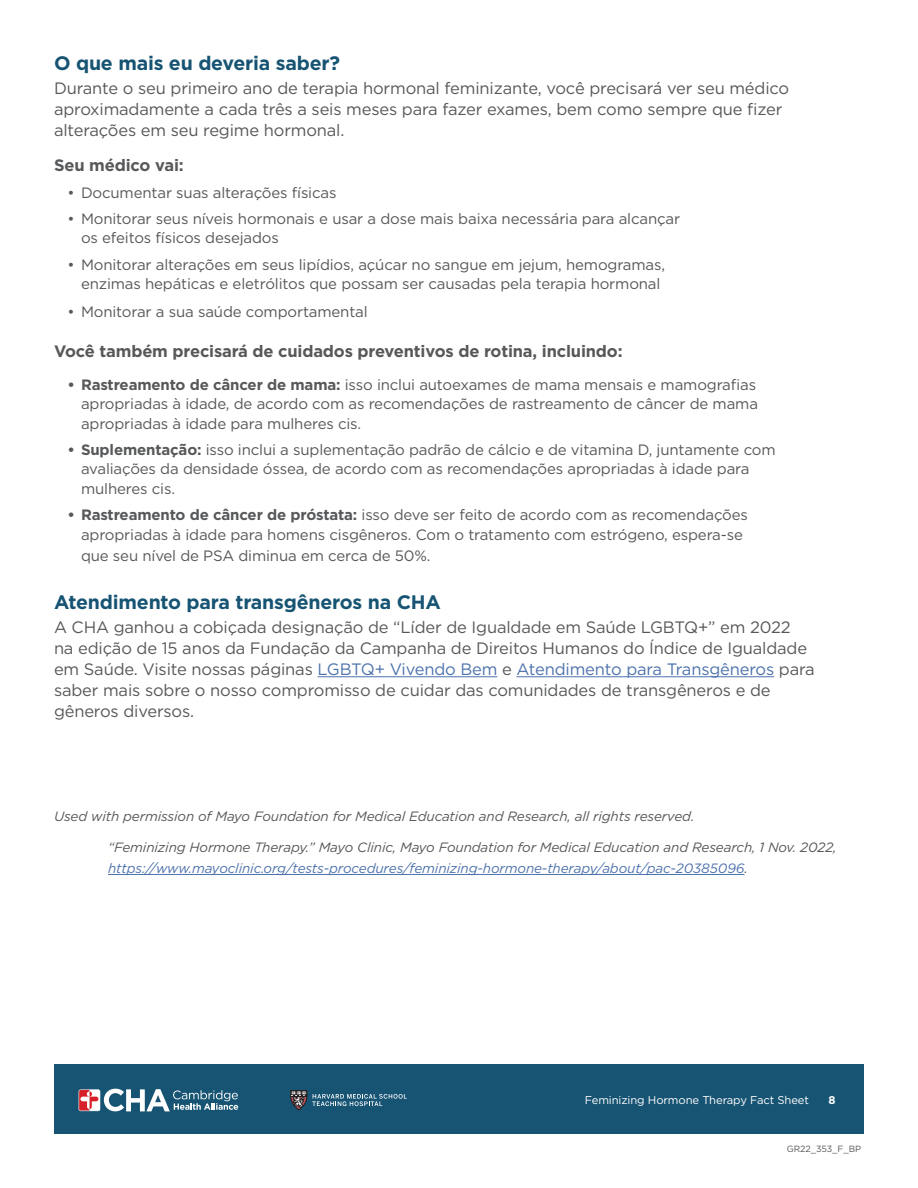
<style>
.page{position:relative;width:918px;height:1188px;background:#fff}
.page>*{position:absolute;margin:0;border:0;box-sizing:border-box;transform-origin:0 0}
.t1{font:700 19.5px "Gotham";letter-spacing:-.01em;color:#175473}
.t2{font:16.5px/21px "Gotham";letter-spacing:-.01em;color:#57585a}
.t3{font:700 16.5px "Gotham";letter-spacing:-.01em;color:#57585a}
.t4{font:15px/19.5px "Gotham";letter-spacing:-.01em;color:#57585a}
.t5{font:italic 13.5px/21px "Gotham";letter-spacing:-.01em;color:#57585a}
.t6{font:11.25px "Gotham";letter-spacing:-.01em;color:#fff}
.t7{font:700 11.25px "Gotham";color:#fff}
.t8{font:9px "Gotham";letter-spacing:-.01em;color:#57585a}
.s1{font-weight:700}
.s2{color:#4d72ac}
</style>
<div class="page">
<div style="left:54px;top:1065px;width:810px;height:69px;background:#175473"></div>
<svg style="left:79px;top:1089px;width:159px;height:22px"></svg>
<svg style="left:291px;top:1090px;width:116px;height:20px"></svg>
<hr style="left:318px;top:676px;width:179px;height:1px;background:#4d72ac">
<hr style="left:516px;top:676px;width:258px;height:1px;background:#4d72ac">
<hr style="left:108px;top:874px;width:636px;height:1px;background:#4d72ac">
<h1 class="t1" style="left:54px;top:50px;width:288px">O que mais eu deveria saber?</h1>
<p class="t2" style="left:54px;top:77px;width:737px">Durante o seu primeiro ano de terapia hormonal feminizante, você precisará ver seu médico aproximadamente a cada três a seis meses para fazer exames, bem como sempre que fizer alterações em seu regime hormonal.</p>
<p class="t3" style="left:54px;top:154px;width:131px">Seu médico vai:</p>
<p class="t4" style="left:68px;top:182px;width:271px">• Documentar suas alterações físicas</p>
<p class="t4" style="left:81px;top:208px;width:601px;text-indent:-14px">• Monitorar seus níveis hormonais e usar a dose mais baixa necessária para alcançar os efeitos físicos desejados</p>
<p class="t4" style="left:68px;top:254px;width:599px;text-align:center">• Monitorar alterações em seus lipídios, açúcar no sangue em jejum, hemogramas, enzimas hepáticas e eletrólitos que possam ser causadas pela terapia hormonal</p>
<p class="t4" style="left:68px;top:301px;width:302px">• Monitorar a sua saúde comportamental</p>
<p class="t3" style="left:54px;top:340px;width:570px">Você também precisará de cuidados preventivos de rotina, incluindo:</p>
<p class="t4" style="left:81px;top:374px;width:679px;text-indent:-14px"><span class="s1">• Rastreamento de câncer de mama:</span> isso inclui autoexames de mama mensais e mamografias apropriadas à idade, de acordo com as recomendações de rastreamento de câncer de mama apropriadas à idade para mulheres cis.</p>
<p class="t4" style="left:81px;top:439px;width:696px;text-indent:-14px"><span class="s1">• Suplementação:</span> isso inclui a suplementação padrão de cálcio e de vitamina D, juntamente com avaliações da densidade óssea, de acordo com as recomendações apropriadas à idade para mulheres cis.</p>
<p class="t4" style="left:68px;top:505px;width:682px;text-align:center"><span class="s1">• Rastreamento de câncer de próstata:</span> isso deve ser feito de acordo com as recomendações apropriadas à idade para homens cisgêneros. Com o tratamento com estrógeno, espera-se</p>
<p class="t4" style="left:81px;top:545px;width:351px">que seu nível de PSA diminua em cerca de 50%.</p>
<h1 class="t1" style="left:54px;top:589px;width:388px">Atendimento para transgêneros na CHA</h1>
<p class="t2" style="left:54px;top:616px;width:762px">A CHA ganhou a cobiçada designação de “Líder de Igualdade em Saúde LGBTQ+” em 2022<br>na edição de 15 anos da Fundação da Campanha de Direitos Humanos do Índice de Igualdade em Saúde. Visite nossas páginas <span class="s2">LGBTQ+ Vivendo Bem</span> e <span class="s2">Atendimento para Transgêneros</span> para saber mais sobre o nosso compromisso de cuidar das comunidades de transgêneros e de gêneros diversos.</p>
<p class="t5" style="left:54px;top:805px;width:642px">Used with permission of Mayo Foundation for Medical Education and Research, all rights reserved.</p>
<p class="t5" style="left:108px;top:837px;width:730px">“Feminizing Hormone Therapy.” Mayo Clinic, Mayo Foundation for Medical Education and Research, 1 Nov. 2022, <span class="s2">https://www.mayoclinic.org/tests-procedures/feminizing-hormone-therapy/about/pac-20385096</span>.</p>
<p class="t6" style="left:585px;top:1093px;width:226px">Feminizing Hormone Therapy Fact Sheet</p>
<p class="t7" style="left:829px;top:1092px;width:9px">8</p>
<p class="t8" style="left:787px;top:1143px;width:76px">GR22_353_F_BP</p>
</div>
